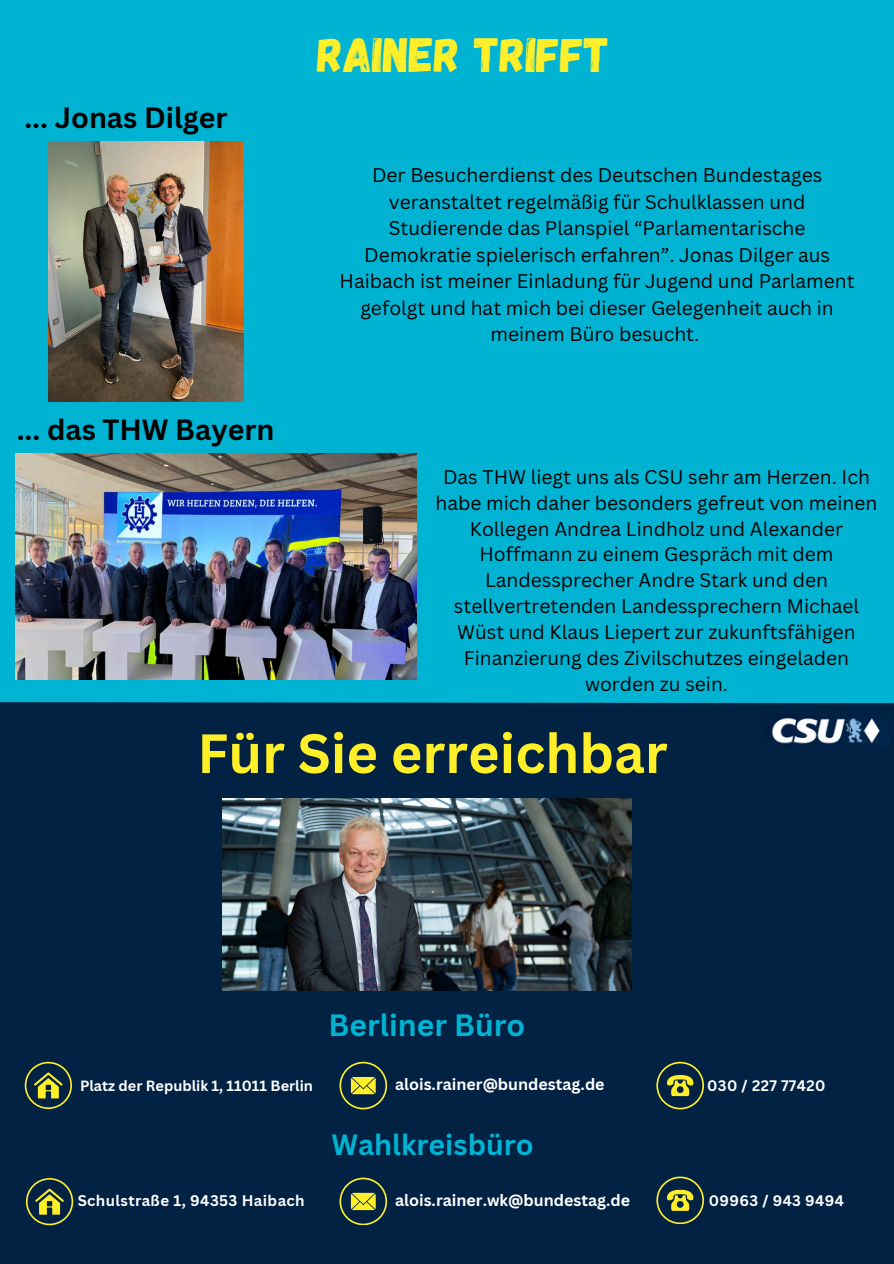
<style>
.page{position:relative;width:894px;height:1264px;background:#fff}
.page>*{position:absolute;margin:0;border:0;box-sizing:border-box;transform-origin:0 0}
.t1{font:700 54px "Canva Sans";color:#ffef28}
.t2{font:48px "Gagalin";color:#ffef28}
.t3{font:700 30px "Canva Sans";color:#01b3d2}
.t4{font:700 28.5px "Canva Sans";color:#000}
.t5{font:700 28.5px "Canva Sans";color:#01b3d2}
.t6{font:19.2px/25.8px "Canva Sans";color:#000;text-align:center}
.t7{font:700 15.9px "Canva Sans";color:#fff}
.t8{font:700 15px "Canva Sans";letter-spacing:.025em;color:#fff}
.t9{font:700 14.85px "Canva Sans";letter-spacing:.025em;color:#fff}
.t10{font:700 14.4px "Canva Sans";color:#fff}
</style>
<div class="page">
<div style="left:0;top:0;width:893px;height:114px;background:#01b3d2"></div>
<div style="left:0;top:698px;width:893px;height:565px;background:#022244"></div>
<img style="left:222px;top:798px;width:409px;height:192px">
<svg style="left:656px;top:1061px;width:47px;height:48px"></svg>
<svg style="left:339px;top:1061px;width:47px;height:48px"></svg>
<svg style="left:25px;top:1061px;width:47px;height:48px"></svg>
<svg style="left:656px;top:1176px;width:47px;height:47px"></svg>
<svg style="left:339px;top:1177px;width:47px;height:47px"></svg>
<svg style="left:26px;top:1178px;width:47px;height:47px"></svg>
<div style="left:0;top:114px;width:893px;height:335px;background:#01b3d2"></div>
<div style="left:0;top:449px;width:893px;height:254px;background:#01b3d2"></div>
<img style="left:771px;top:717px;width:109px;height:27px">
<img style="left:48px;top:142px;width:195px;height:259px">
<img style="left:16px;top:454px;width:400px;height:225px">
<h3 class="t4" style="left:24px;top:97px;width:205px">... Jonas Dilger</h3>
<p class="t4" style="left:17px;top:409px;width:259px">... das THW Bayern</p>
<p class="t2" style="left:317px;top:23px;width:293px">RAINER TRIFFT</p>
<p class="t6" style="left:339px;top:162px;width:516px;line-height:26.4px">Der Besucherdienst des Deutschen Bundestages veranstaltet regelmäßig für Schulklassen und Studierende das Planspiel “Parlamentarische Demokratie spielerisch erfahren”. Jonas Dilger aus Haibach ist meiner Einladung für Jugend und Parlament gefolgt und hat mich bei dieser Gelegenheit auch in meinem Büro besucht.</p>
<p class="t6" style="left:435px;top:463px;width:443px">Das THW liegt uns als CSU sehr am Herzen. Ich habe mich daher besonders gefreut von meinen Kollegen Andrea Lindholz und Alexander Hoffmann zu einem Gespräch mit dem Landessprecher Andre Stark und den stellvertretenden Landessprechern Michael Wüst und Klaus Liepert zur zukunftsfähigen Finanzierung des Zivilschutzes eingeladen worden zu sein.</p>
<p class="t1" style="left:197px;top:715px;width:471px">Für Sie erreichbar</p>
<h4 class="t3" style="left:328px;top:1003px;width:198px">Berliner Büro</h4>
<p class="t10" style="left:80px;top:1075px;width:234px">Platz der Republik 1, 11011 Berlin</p>
<h4 class="t7" style="left:395px;top:1073px;width:211px">alois.rainer@bundestag.de</h4>
<h3 class="t9" style="left:707px;top:1074px;width:120px">030 / 227 77420</h3>
<p class="t5" style="left:331px;top:1124px;width:204px">Wahlkreisbüro</p>
<h1 class="t8" style="left:78px;top:1189px;width:228px">Schulstraße 1, 94353 Haibach</h1>
<p class="t7" style="left:395px;top:1189px;width:237px">alois.rainer.wk@bundestag.de</p>
<p class="t9" style="left:708px;top:1190px;width:137px">09963 / 943 9494</p>
</div>
